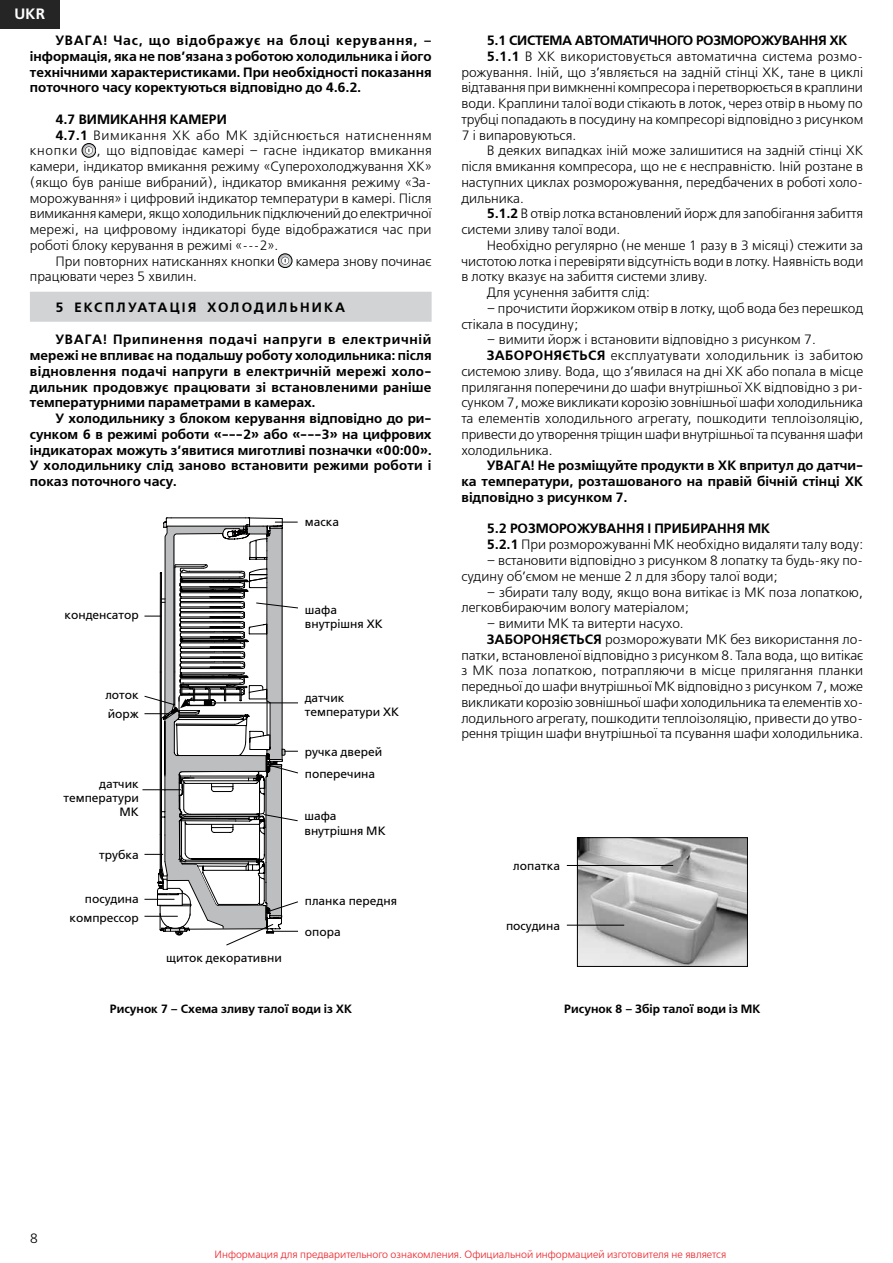
<style>
.page{position:relative;width:893px;height:1263px;background:#fff}
.page>*{position:absolute;margin:0;border:0;box-sizing:border-box;transform-origin:0 0}
.t1{font:15px "Free Set Demi Bold C";color:#fff}
.t2{font:13.5px/15.8px "Free Set Light C";color:#000}
.t3{font:13.5px/15.8px "Free Set Demi Bold C";color:#000;text-align:justify}
.t4{font:13.5px "Free Set Light C";letter-spacing:.02em;color:#000}
.t5{font:13.5px/15.8px "Free Set Light C";letter-spacing:.045em;color:#000}
.t6{font:13.5px "Free Set Demi Bold C";letter-spacing:-.02em;color:#000}
.t7{font:13.5px "Free Set Demi Bold C";letter-spacing:.165em;color:#000}
.t8{font:12px/14.4px "Free Set C";color:#000}
.t9{font:12px "Free Set Demi Bold C";color:#000}
.t10{font:10.5px "Free Set Light C";color:#ed1d24}
.s1{font-family:"Free Set Demi Bold C"}
</style>
<div class="page">
<div style="left:0;top:0;width:60px;height:29px;background:#252525"></div>
<div style="left:30px;top:292px;width:402px;height:30px;background:#d1d3d4"></div>
<svg style="left:82px;top:144px;width:14px;height:13px"></svg>
<div style="left:82px;top:143px;width:14px;height:14px;border:1px solid #000;border-radius:50%"></div>
<svg style="left:85px;top:146px;width:8px;height:8px"></svg>
<svg style="left:278px;top:254px;width:14px;height:14px"></svg>
<div style="left:278px;top:254px;width:14px;height:14px;border:1px solid #000;border-radius:50%"></div>
<svg style="left:281px;top:257px;width:8px;height:8px"></svg>
<img style="left:579px;top:839px;width:167px;height:126px">
<div style="left:577px;top:837px;width:171px;height:130px;border:1px solid #000"></div>
<hr style="left:567px;top:865px;width:106px;height:1px;background:#000">
<hr style="left:567px;top:925px;width:57px;height:1px;background:#000">
<hr style="left:142px;top:789px;width:39px;height:1px;background:#000">
<svg style="left:144px;top:518px;width:154px;height:428px"></svg>
<p class="t1" style="left:14px;top:6px;width:32px">UKR</p>
<p class="t3" style="left:30px;top:33px;width:403px;text-indent:26px">УВАГА! Час, що відображує на блоці керування, – інформація, яка не пов’язана з роботою холодильника і його технічними характеристиками. При необхідності показання поточного часу коректуються відповідно до 4.6.2.</p>
<p class="t3" style="left:55px;top:112px;width:173px">4.7 ВИМИКАННЯ КАМЕРИ</p>
<p class="t5" style="left:30px;top:128px;width:403px;text-indent:26px"><span class="s1">4.7.1</span> Вимикання ХК або МК здійснюється натисненням кнопки</p>
<p class="t4" style="left:97px;top:143px;width:337px">, що відповідає камері – гасне індикатор вмикання</p>
<p class="t2" style="left:30px;top:159px;width:403px">камери, індикатор вмикання режиму «Суперохолоджування ХК»</p>
<p class="t2" style="left:30px;top:175px;width:403px">(якщо був раніше вибраний), індикатор вмикання режиму «За-</p>
<p class="t2" style="left:30px;top:191px;width:403px">морожування» і цифровий індикатор температури в камері. Після</p>
<p class="t2" style="left:30px;top:206px;width:403px">вимикання камери, якщо холодильник підключений до електричної</p>
<p class="t2" style="left:30px;top:222px;width:403px">мережі, на цифровому індикаторі буде відображатися час при</p>
<p class="t2" style="left:30px;top:238px;width:250px">роботі блоку керування в режимі «---2».</p>
<p class="t2" style="left:55px;top:254px;width:221px">При повторних натисканнях кнопки</p>
<p class="t2" style="left:296px;top:254px;width:137px">камера знову починає</p>
<p class="t2" style="left:30px;top:269px;width:169px">працювати через 5 хвилин.</p>
<p class="t7" style="left:55px;top:300px;width:291px">5 ЕКСПЛУАТАЦІЯ ХОЛОДИЛЬНИКА</p>
<p class="t3" style="left:30px;top:332px;width:403px;text-indent:26px">УВАГА! Припинення подачі напруги в електричній мережі не впливає на подальшу роботу холодильника: після відновлення подачі напруги в електричній мережі холо&shy;дильник продовжує працювати зі встановленими раніше температурними параметрами в камерах.</p>
<p class="t3" style="left:30px;top:411px;width:403px;text-indent:26px">У холодильнику з блоком керування відповідно до ри&shy;сунком 6 в режимі роботи «---2» або «---3» на цифрових індикаторах можуть з’явитися миготливі позначки «00:00».<br>У холодильнику слід заново встановити режими роботи і показ поточного часу.</p>
<p class="t8" style="left:305px;top:515px;width:36px">маска</p>
<p class="t8" style="left:65px;top:608px;width:76px">конденсатор</p>
<p class="t8" style="left:105px;top:688px;width:35px">лоток</p>
<p class="t8" style="left:108px;top:706px;width:33px">йорж</p>
<p class="t8" style="left:63px;top:776px;width:77px;text-align:right">датчик температури<br>МК</p>
<p class="t8" style="left:99px;top:847px;width:41px">трубка</p>
<p class="t8" style="left:85px;top:892px;width:55px">посудина</p>
<p class="t8" style="left:69px;top:911px;width:71px">компрессор</p>
<p class="t8" style="left:305px;top:602px;width:79px">шафа внутрішня ХК</p>
<p class="t8" style="left:305px;top:690px;width:96px">датчик температури ХК</p>
<p class="t8" style="left:305px;top:745px;width:79px">ручка дверей</p>
<p class="t8" style="left:305px;top:767px;width:72px">поперечина</p>
<p class="t8" style="left:304px;top:809px;width:83px">шафа внутрішня МК</p>
<p class="t8" style="left:166px;top:951px;width:117px">щиток декоративни</p>
<p class="t8" style="left:305px;top:894px;width:94px">планка передня</p>
<p class="t8" style="left:305px;top:925px;width:37px">опора</p>
<p class="t6" style="left:487px;top:33px;width:362px">5.1 СИСТЕМА АВТОМАТИЧНОГО РОЗМОРОЖУВАННЯ ХК</p>
<p class="t2" style="left:461px;top:49px;width:404px;text-align:justify;text-indent:26px"><span class="s1">5.1.1</span> В ХК використовується автоматична система розмо&shy;рожування. Іній, що з’являється на задній стінці ХК, тане в циклі відтавання при вимкненні компресора і перетворюється в краплини води. Краплини талої води стікають в лоток, через отвір в ньому по трубці попадають в посудину на компресорі відповідно з рисунком 7 і випаровуються.</p>
<p class="t2" style="left:461px;top:143px;width:403px;text-align:justify;text-indent:26px">В деяких випадках іній може залишитися на задній стінці ХК після вмикання компресора, що не є несправністю. Іній розтане в наступних циклах розморожування, передбачених в роботі холо&shy;дильника.</p>
<p class="t2" style="left:461px;top:206px;width:403px;text-indent:26px"><span class="s1">5.1.2</span> В отвір лотка встановлений йорж для запобігання забиття системи зливу талої води.</p>
<p class="t2" style="left:487px;top:238px;width:378px">Необхідно регулярно (не менше 1 разу в 3 місяці) стежити за</p>
<p class="t2" style="left:461px;top:254px;width:403px">чистотою лотка і перевіряти відсутність води в лотку. Наявність води</p>
<p class="t2" style="left:461px;top:269px;width:248px">в лотку вказує на забиття системи зливу.</p>
<p class="t2" style="left:487px;top:285px;width:164px">Для усунення забиття слід:</p>
<p class="t2" style="left:461px;top:301px;width:403px;text-indent:26px">– прочистити йоржиком отвір в лотку, щоб вода без перешкод стікала в посудину;</p>
<p class="t2" style="left:487px;top:332px;width:331px">– вимити йорж і встановити відповідно з рисунком 7.</p>
<p class="t4" style="left:487px;top:348px;width:378px"><span class="s1">ЗАБОРОНЯЄТЬСЯ</span> експлуатувати холодильник із забитою</p>
<p class="t2" style="left:461px;top:364px;width:403px">системою зливу. Вода, що з’явилася на дні ХК або попала в місце</p>
<p class="t2" style="left:461px;top:380px;width:403px">прилягання поперечини до шафи внутрішньої ХК відповідно з ри-</p>
<p class="t2" style="left:461px;top:396px;width:403px">сунком 7, може викликати корозію зовнішньої шафи холодильника</p>
<p class="t2" style="left:461px;top:411px;width:404px">та елементів холодильного агрегату, пошкодити теплоізоляцію,</p>
<p class="t2" style="left:461px;top:427px;width:403px">привести до утворення тріщин шафи внутрішньої та псування шафи</p>
<p class="t2" style="left:461px;top:443px;width:93px">холодильника.</p>
<p class="t3" style="left:461px;top:458px;width:403px;text-indent:26px">УВАГА! Не розміщуйте продукти в ХК впритул до датчи&shy;ка температури, розташованого на правій бічній стінці ХК відповідно з рисунком 7.</p>
<p class="t3" style="left:487px;top:521px;width:285px">5.2 РОЗМОРОЖУВАННЯ І ПРИБИРАННЯ МК</p>
<p class="t2" style="left:487px;top:537px;width:378px"><span class="s1">5.2.1</span> При розморожуванні МК необхідно видаляти талу воду:</p>
<p class="t2" style="left:461px;top:553px;width:403px;text-indent:26px">– встановити відповідно з рисунком 8 лопатку та будь-яку по&shy;судину об’ємом не менше 2 л для збору талої води;</p>
<p class="t2" style="left:461px;top:585px;width:403px;text-indent:26px">– збирати талу воду, якщо вона витікає із МК поза лопаткою, легковбираючим вологу матеріалом;</p>
<p class="t2" style="left:487px;top:616px;width:198px">– вимити МК та витерти насухо.</p>
<p class="t2" style="left:487px;top:632px;width:378px"><span class="s1">ЗАБОРОНЯЄТЬСЯ</span> розморожувати МК без використання ло-</p>
<p class="t2" style="left:461px;top:648px;width:403px">патки, встановленої відповідно з рисунком 8. Тала вода, що витікає</p>
<p class="t2" style="left:461px;top:663px;width:403px">з МК поза лопаткою, потрапляючи в місце прилягання планки</p>
<p class="t2" style="left:461px;top:679px;width:403px">передньої до шафи внутрішньої МК відповідно з рисунком 7, може</p>
<p class="t2" style="left:461px;top:695px;width:403px">викликати корозію зовнішньої шафи холодильника та елементів хо-</p>
<p class="t2" style="left:461px;top:711px;width:403px">лодильного агрегату, пошкодити теплоізоляцію, привести до утво-</p>
<p class="t2" style="left:461px;top:726px;width:403px">рення тріщин шафи внутрішньої та псування шафи холодильника.</p>
<p class="t8" style="left:513px;top:859px;width:48px">лопатка</p>
<p class="t8" style="left:506px;top:918px;width:55px">посудина</p>
<p class="t9" style="left:110px;top:1002px;width:244px">Рисунок 7 – Схема зливу талої води із ХК</p>
<p class="t9" style="left:564px;top:1002px;width:198px">Рисунок 8 – Збір талої води iз МК</p>
<p class="t2" style="left:30px;top:1231px;width:10px">8</p>
<p class="t10" style="left:215px;top:1249px;width:513px">Информация для предварительного ознакомления. Официальной информацией изготовителя не является</p>
</div>
